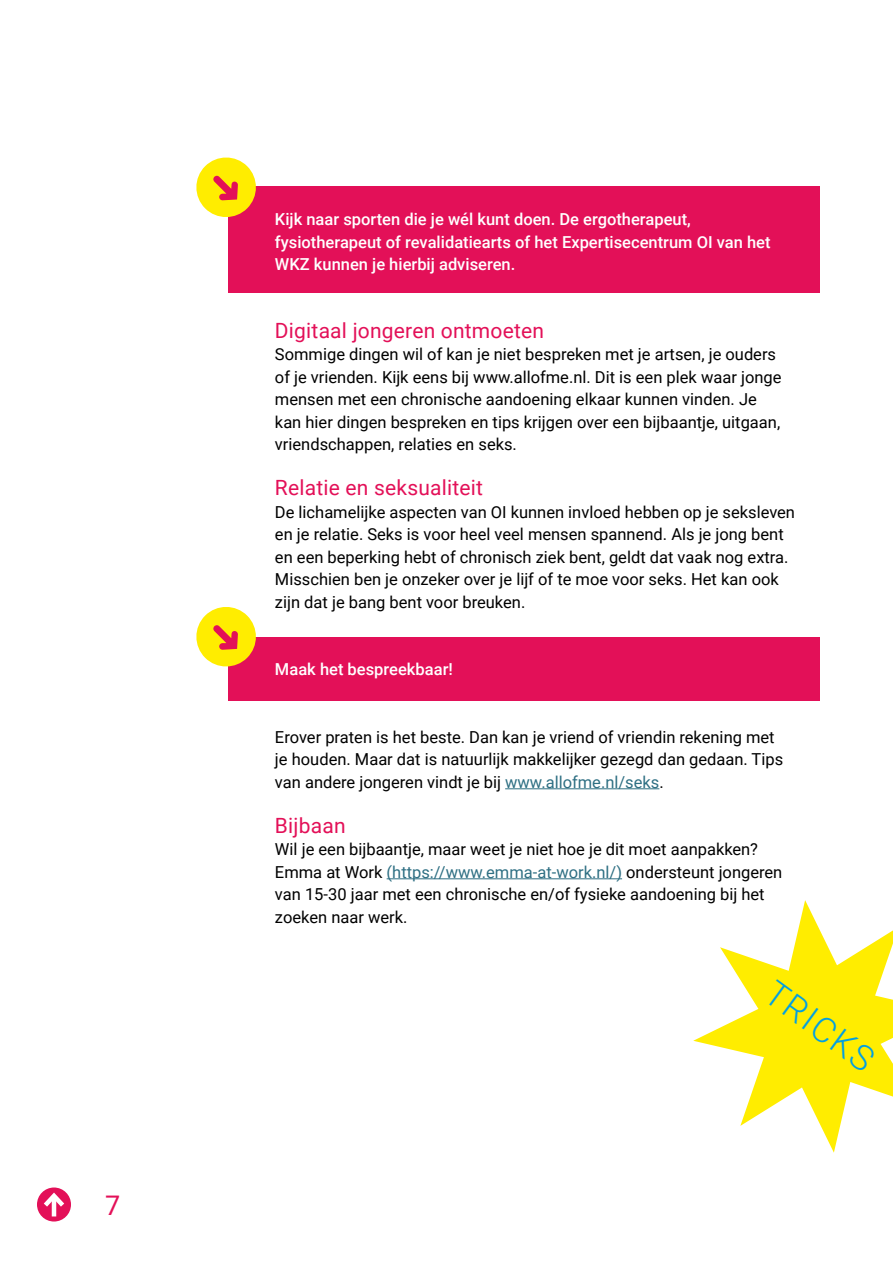
<style>
.page{position:relative;width:893px;height:1263px;background:#fff}
.page>*{position:absolute;margin:0;border:0;box-sizing:border-box;transform-origin:0 0}
.t1{font:300 34.8px "Roboto";color:#009fe3}
.t2{font:27px "Roboto";color:#e31058}
.t3{font:21px "Roboto";letter-spacing:.01em;color:#e31058}
.t4{font:16.5px/22.5px "Roboto";color:#000}
.t5{font:500 16.5px/22.5px "Roboto";color:#fff}
.s1{color:#2e6f83}
</style>
<div class="page">
<div style="left:37px;top:1187px;width:34px;height:34px;background:#e31058;border-radius:50%"></div>
<hr style="left:52px;top:1196px;width:4px;height:20px;background:#fff">
<svg style="left:39px;top:1189px;width:30px;height:22px"></svg>
<div style="left:228px;top:186px;width:591px;height:106px;background:#e31058"></div>
<div style="left:228px;top:637px;width:591px;height:64px;background:#e31058"></div>
<hr style="left:505px;top:788px;width:154px;height:1px;background:#2e6f83">
<hr style="left:387px;top:878px;width:235px;height:1px;background:#2e6f83">
<svg style="left:196px;top:157px;width:60px;height:60px"></svg>
<svg style="left:196px;top:607px;width:60px;height:60px"></svg>
<svg style="left:693px;top:900px;width:200px;height:253px"></svg>
<h2 class="t2" style="left:105px;top:1186px;width:17px">7</h2>
<p class="t5" style="left:275px;top:207px;width:497px">Kijk naar sporten die je wél kunt doen. De ergotherapeut, fysiotherapeut of revalidatiearts of het Expertisecentrum OI van het<br>WKZ kunnen je hierbij adviseren.</p>
<p class="t3" style="left:275px;top:315px;width:271px">Digitaal jongeren ontmoeten</p>
<p class="t4" style="left:275px;top:342px;width:508px">Sommige dingen wil of kan je niet bespreken met je artsen, je ouders of je vrienden. Kijk eens bij www.allofme.nl. Dit is een plek waar jonge mensen met een chronische aandoening elkaar kunnen vinden. Je kan hier dingen bespreken en tips krijgen over een bijbaantje, uitgaan, vriendschappen, relaties en seks.</p>
<p class="t3" style="left:275px;top:473px;width:210px">Relatie en seksualiteit</p>
<p class="t4" style="left:275px;top:500px;width:522px">De lichamelijke aspecten van OI kunnen invloed hebben op je seksleven en je relatie. Seks is voor heel veel mensen spannend. Als je jong bent en een beperking hebt of chronisch ziek bent, geldt dat vaak nog extra.<br>Misschien ben je onzeker over je lijf of te moe voor seks. Het kan ook zijn dat je bang bent voor breuken.</p>
<p class="t5" style="left:275px;top:657px;width:179px">Maak het bespreekbaar!</p>
<p class="t4" style="left:275px;top:725px;width:510px">Erover praten is het beste. Dan kan je vriend of vriendin rekening met je houden. Maar dat is natuurlijk makkelijker gezegd dan gedaan. Tips van andere jongeren vindt je bij <span class="s1">www.allofme.nl/seks</span>.</p>
<p class="t3" style="left:275px;top:810px;width:72px">Bijbaan</p>
<p class="t4" style="left:275px;top:837px;width:509px">Wil je een bijbaantje, maar weet je niet hoe je dit moet aanpakken?<br>Emma at Work <span class="s1">(https://www.emma-at-work.nl/)</span> ondersteunt jongeren van 15-30 jaar met een chronische en/of fysieke aandoening bij het zoeken naar werk.</p>
<h1 class="t1" style="left:783px;top:969px;width:127px;rotate:36deg">TRICKS</h1>
</div>
